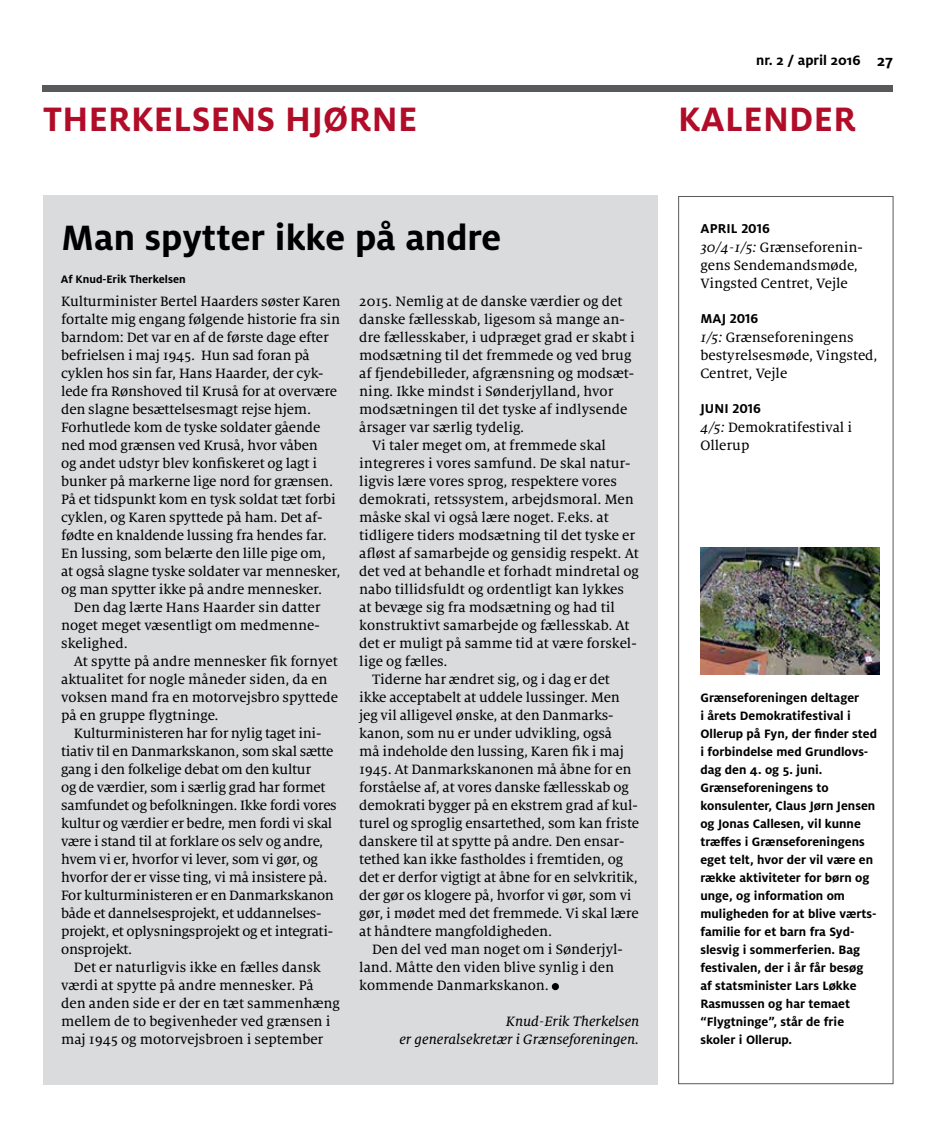
<style>
.page{position:relative;width:936px;height:1127px;background:#fff}
.page>*{position:absolute;margin:0;border:0;box-sizing:border-box;transform-origin:0 0}
.t1{font:700 39px "Milo OT";color:#000}
.t2{font:700 37.5px "Milo OT";letter-spacing:.01em;color:#b10d29}
.t3{font:15px/18px "Milo Serif OT Text";letter-spacing:-.01em;color:#000}
.t4{font:15px/18px "Milo Serif OT Text Ita";color:#000;text-align:right}
.t5{font:700 15px "Milo OT";color:#000}
.t6{font:700 14.25px "Milo OT";color:#000}
.t7{font:700 13.5px/18px "Milo OT";color:#000}
.t8{font:700 12px "Milo OT";color:#000}
.s1{font-size:16.5px}
.s2{font-family:"Milo Serif OT Text Ita"}
</style>
<div class="page">
<div style="left:678px;top:196px;width:215px;height:888px;border:1px solid #58595b"></div>
<div style="left:43px;top:196px;width:614px;height:889px;background:#dadbdc"></div>
<div style="left:43px;top:85px;width:850px;height:7px;background:#58595b"></div>
<div style="left:551px;top:983px;width:8px;height:7px;background:#000;border-radius:50%"></div>
<img style="left:700px;top:548px;width:179px;height:126px">
<p class="t5" style="left:756px;top:52px;width:138px">nr. 2 / april 2016 <span class="s1">27</span></p>
<h2 class="t2" style="left:43px;top:98px;width:375px">THERKELSENS HJØRNE</h2>
<h2 class="t2" style="left:678px;top:98px;width:179px">KALENDER</h2>
<h1 class="t1" style="left:61px;top:215px;width:441px">Man spytter ikke på andre</h1>
<p class="t8" style="left:61px;top:272px;width:126px">Af Knud-Erik Therkelsen</p>
<p class="t3" style="left:61px;top:293px;width:281px">Kulturminister Bertel Haarders søster Karen fortalte mig engang følgende historie fra sin barndom: Det var en af de første dage efter befrielsen i maj 1945. Hun sad foran på cyklen hos sin far, Hans Haarder, der cyk&shy;lede fra Rønshoved til Kruså for at overvære den slagne besættelsesmagt rejse hjem.<br>Forhutlede kom de tyske soldater gående ned mod grænsen ved Kruså, hvor våben<br>og andet udstyr blev konfiskeret og lagt i bunker på markerne lige nord for grænsen.<br>På et tidspunkt kom en tysk soldat tæt forbi cyklen, og Karen spyttede på ham. Det af&shy;fødte en knaldende lussing fra hendes far.<br>En lussing, som belærte den lille pige om, at også slagne tyske soldater var mennesker, og man spytter ikke på andre mennesker.</p>
<p class="t3" style="left:61px;top:599px;width:261px;text-align:justify;text-indent:13px">Den dag lærte Hans Haarder sin datter noget meget væsentligt om medmenne&shy;skelighed.</p>
<p class="t3" style="left:61px;top:653px;width:278px;text-indent:13px">At spytte på andre mennesker fik fornyet aktualitet for nogle måneder siden, da en voksen mand fra en motorvejsbro spyttede på en gruppe flygtninge.</p>
<p class="t3" style="left:61px;top:725px;width:277px;text-indent:13px">Kulturministeren har for nylig taget ini&shy;tiativ til en Danmarkskanon, som skal sætte gang i den folkelige debat om den kultur<br>og de værdier, som i særlig grad har formet samfundet og befolkningen. Ikke fordi vores kultur og værdier er bedre, men fordi vi skal være i stand til at forklare os selv og andre, hvem vi er, hvorfor vi lever, som vi gør, og hvorfor der er visse ting, vi må insistere på.<br>For kulturministeren er en Danmarkskanon både et dannelsesprojekt, et uddannelses&shy;projekt, et oplysningsprojekt og et integrati&shy;onsprojekt.</p>
<p class="t3" style="left:61px;top:959px;width:280px;text-indent:13px">Det er naturligvis ikke en fælles dansk værdi at spytte på andre mennesker. På den anden side er der en tæt sammenhæng mellem de to begivenheder ved grænsen i maj 1945 og motorvejsbroen i september</p>
<p class="t3" style="left:359px;top:293px;width:265px">2015. Nemlig at de danske værdier og det</p>
<p class="t3" style="left:359px;top:311px;width:267px">danske fællesskab, ligesom så mange an-</p>
<p class="t3" style="left:359px;top:329px;width:277px">dre fællesskaber, i udpræget grad er skabt i</p>
<p class="t3" style="left:359px;top:347px;width:273px">modsætning til det fremmede og ved brug</p>
<p class="t3" style="left:359px;top:365px;width:276px">af fjendebilleder, afgrænsning og modsæt-</p>
<p class="t3" style="left:359px;top:383px;width:256px">ning. Ikke mindst i Sønderjylland, hvor</p>
<p class="t3" style="left:359px;top:401px;width:270px">modsætningen til det tyske af indlysende</p>
<p class="t3" style="left:359px;top:419px;width:166px">årsager var særlig tydelig.</p>
<p class="t3" style="left:372px;top:437px;width:235px">Vi taler meget om, at fremmede skal</p>
<p class="t3" style="left:359px;top:455px;width:273px">integreres i vores samfund. De skal natur-</p>
<p class="t3" style="left:359px;top:473px;width:259px">ligvis lære vores sprog, respektere vores</p>
<p class="t3" style="left:359px;top:491px;width:276px">demokrati, retssystem, arbejdsmoral. Men</p>
<p class="t3" style="left:359px;top:509px;width:251px">måske skal vi også lære noget. F.eks. at</p>
<p class="t3" style="left:359px;top:527px;width:277px">tidligere tiders modsætning til det tyske er</p>
<p class="t3" style="left:359px;top:545px;width:281px">afløst af samarbejde og gensidig respekt. At</p>
<p class="t3" style="left:359px;top:563px;width:281px">det ved at behandle et forhadt mindretal og</p>
<p class="t3" style="left:359px;top:581px;width:266px">nabo tillidsfuldt og ordentligt kan lykkes</p>
<p class="t3" style="left:359px;top:599px;width:257px">at bevæge sig fra modsætning og had til</p>
<p class="t3" style="left:359px;top:617px;width:272px">konstruktivt samarbejde og fællesskab. At</p>
<p class="t3" style="left:359px;top:635px;width:279px">det er muligt på samme tid at være forskel-</p>
<p class="t3" style="left:359px;top:653px;width:90px">lige og fælles.</p>
<p class="t3" style="left:372px;top:671px;width:239px">Tiderne har ændret sig, og i dag er det</p>
<p class="t3" style="left:359px;top:689px;width:262px">ikke acceptabelt at uddele lussinger. Men</p>
<p class="t3" style="left:359px;top:707px;width:256px">jeg vil alligevel ønske, at den Danmarks-</p>
<p class="t3" style="left:359px;top:725px;width:254px">kanon, som nu er under udvikling, også</p>
<p class="t3" style="left:359px;top:743px;width:266px">må indeholde den lussing, Karen fik i maj</p>
<p class="t3" style="left:359px;top:761px;width:274px">1945. At Danmarkskanonen må åbne for en</p>
<p class="t3" style="left:359px;top:779px;width:271px">forståelse af, at vores danske fællesskab og</p>
<p class="t3" style="left:359px;top:797px;width:280px">demokrati bygger på en ekstrem grad af kul-</p>
<p class="t3" style="left:359px;top:815px;width:281px">turel og sproglig ensartethed, som kan friste</p>
<p class="t3" style="left:359px;top:833px;width:266px">danskere til at spytte på andre. Den ensar-</p>
<p class="t3" style="left:359px;top:851px;width:265px">tethed kan ikke fastholdes i fremtiden, og</p>
<p class="t3" style="left:359px;top:869px;width:280px">det er derfor vigtigt at åbne for en selvkritik,</p>
<p class="t3" style="left:359px;top:887px;width:274px">der gør os klogere på, hvorfor vi gør, som vi</p>
<p class="t3" style="left:359px;top:905px;width:281px">gør, i mødet med det fremmede. Vi skal lære</p>
<p class="t3" style="left:359px;top:923px;width:194px">at håndtere mangfoldigheden.</p>
<p class="t3" style="left:372px;top:941px;width:252px">Den del ved man noget om i Sønderjyl-</p>
<p class="t3" style="left:359px;top:959px;width:256px">land. Måtte den viden blive synlig i den</p>
<p class="t3" style="left:359px;top:977px;width:191px">kommende Danmarkskanon.</p>
<p class="t4" style="left:399px;top:1013px;width:241px">Knud-Erik Therkelsen<br>er generalsekretær i Grænseforeningen.</p>
<p class="t6" style="left:700px;top:221px;width:71px">APRIL 2016</p>
<p class="t3" style="left:700px;top:239px;width:164px"><span class="s2">30/4-1/5:</span> Grænseforenin&shy;gens Sendemandsmøde,<br>Vingsted Centret, Vejle</p>
<p class="t6" style="left:700px;top:311px;width:59px">MAJ 2016</p>
<p class="t3" style="left:700px;top:329px;width:179px"><span class="s2">1/5:</span> Grænseforeningens bestyrelsesmøde, Vingsted,<br>Centret, Vejle</p>
<p class="t6" style="left:700px;top:401px;width:62px">JUNI 2016</p>
<p class="t3" style="left:700px;top:419px;width:153px"><span class="s2">4/5:</span> Demokratifestival i<br>Ollerup</p>
<p class="t7" style="left:700px;top:689px;width:178px">Grænseforeningen deltager<br>i årets Demokratifestival i<br>Ollerup på Fyn, der finder sted i forbindelse med Grundlovs&shy;dag den 4. og 5. juni.<br>Grænseforeningens to konsulenter, Claus Jørn Jensen og Jonas Callesen, vil kunne træffes i Grænseforeningens eget telt, hvor der vil være en række aktiviteter for børn og unge, og information om muligheden for at blive værts&shy;familie for et barn fra Syd&shy;slesvig i sommerferien. Bag festivalen, der i år får besøg af statsminister Lars Løkke<br>Rasmussen og har temaet “Flygtninge”, står de frie skoler i Ollerup.</p>
</div>
